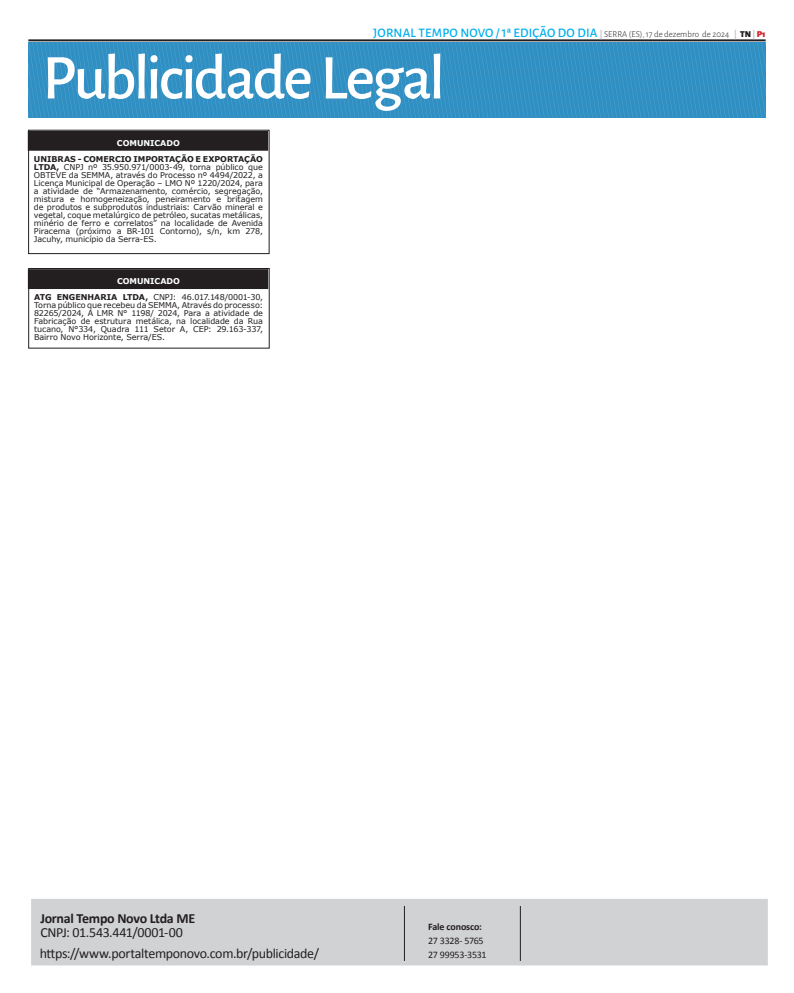
<style>
.page{position:relative;width:794px;height:993px;background:#fff}
.page>*{position:absolute;margin:0;border:0;box-sizing:border-box;transform-origin:0 0}
.t1{font:500 64px "Alegreya Sans";letter-spacing:-.045em;color:#fff}
.t2{font:14px "Calibri";letter-spacing:-.025em;color:#231f20}
.t3{font:700 14px "Calibri";letter-spacing:-.025em;color:#231f20}
.t4{font:500 13px "Alegreya Sans";letter-spacing:.015em;color:#00aeef}
.t5{font:10px/14px "Calibri";letter-spacing:-.025em;color:#231f20}
.t6{font:700 10px "Calibri";letter-spacing:-.015em;color:#231f20}
.t7{font:8px/8px "Verdana";letter-spacing:-.01em;color:#231f20;text-align:justify}
.t8{font:700 8px "Verdana";letter-spacing:-.005em;color:#fff}
.s1{font-weight:700;font-size:9px;color:#bcbdc0}
.s2{font-weight:300;font-size:9px;color:#231f20}
.s3{font-weight:900;font-size:9px;color:#231f20}
.s4{font-weight:900;font-size:9px;color:#d1232a}
.s5{font-weight:700}
.s6{font-weight:700;color:#fff}
</style>
<div class="page">
<hr style="left:28px;top:39px;width:737px;height:2px;background:#231f20">
<div style="left:28px;top:131px;width:240px;height:19px;background:#231f20"></div>
<div style="left:28px;top:131px;width:240px;height:20px;border:1px solid #231f20"></div>
<img style="left:29px;top:43px;width:736px;height:74px">
<div style="left:31px;top:898px;width:736px;height:67px;background:#d1d2d4;border:1px solid #d1d2d4"></div>
<hr style="left:404px;top:905px;width:1px;height:55px;background:#231f20">
<hr style="left:520px;top:905px;width:1px;height:55px;background:#231f20">
<div style="left:28px;top:130px;width:241px;height:124px;border:1px solid #231f20"></div>
<div style="left:28px;top:269px;width:240px;height:19px;background:#231f20"></div>
<div style="left:28px;top:269px;width:240px;height:20px;border:1px solid #231f20"></div>
<div style="left:28px;top:268px;width:241px;height:80px;border:1px solid #231f20"></div>
<h3 class="t4" style="left:373px;top:23px;width:394px">JORNAL TEMPO NOVO / 1ª EDIÇÃO DO DIA <span class="s1">|</span> <span class="s2">SERRA (ES), 17 de dezembro de 2024</span> <span class="s1">|</span> <span class="s3">TN</span> <span class="s1">|</span> <span class="s4">P1</span></h3>
<h1 class="t1" style="left:42px;top:33px;width:404px">Publicidade Legal</h1>
<p class="t8" style="left:117px;top:137px;width:64px">COMUNICADO</p>
<p class="t7" style="left:34px;top:155px;width:230px"><span class="s5">UNIBRAS - COMERCIO IMPORTAÇÃO E EXPORTAÇÃO LTDA,</span> CNPJ nº 35.950.971/0003-49, torna público que OBTEVE da SEMMA, através do Processo nº 4494/2022, a Licença Municipal de Operação – LMO Nº 1220/2024, para a atividade de “Armazenamento, comércio, segregação, mistura e homogeneização, peneiramento e britagem de produtos e subprodutos industriais: Carvão mineral e vegetal, coque metalúrgico de petróleo, sucatas metálicas, minério de ferro e correlatos” na localidade de Avenida Piracema (próximo a BR-101 Contorno), s/n, km 278, Jacuhy, município da Serra-ES.</p>
<p class="t7" style="left:34px;top:273px;width:230px;line-height:16px;text-align:center"><span class="s6">COMUNICADO<br></span><span class="s5">ATG ENGENHARIA LTDA,</span> CNPJ: 46.017.148/0001-30,</p>
<p class="t7" style="left:34px;top:301px;width:230px">Torna público que recebeu da SEMMA, Através do processo:<br>82265/2024, A LMR N° 1198/ 2024, Para a atividade de Fabricação de estrutura metálica, na localidade da Rua tucano, N°334, Quadra 111 Setor A, CEP: 29.163-337, Bairro Novo Horizonte, Serra/ES.</p>
<h2 class="t3" style="left:40px;top:908px;width:156px">Jornal Tempo Novo Ltda ME</h2>
<h2 class="t2" style="left:40px;top:922px;width:144px">CNPJ: 01.543.441/0001-00</h2>
<p class="t6" style="left:428px;top:919px;width:55px">Fale conosco:</p>
<p class="t5" style="left:428px;top:933px;width:60px">27 3328- 5765<br>27 99953-3531</p>
<h2 class="t2" style="left:40px;top:943px;width:281px">https://www.portaltemponovo.com.br/publicidade/</h2>
</div>
